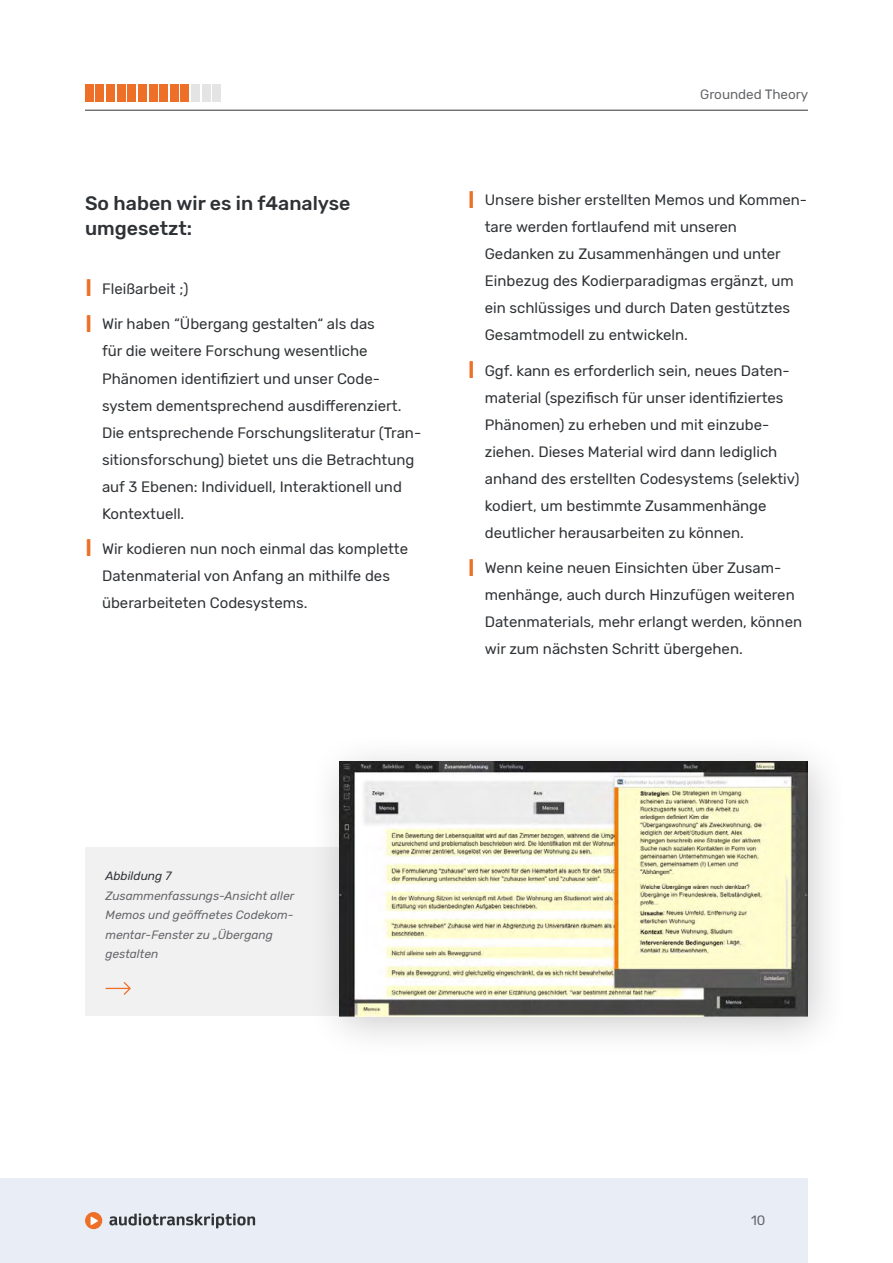
<style>
.page{position:relative;width:893px;height:1263px;background:#fff}
.page>*{position:absolute;margin:0;border:0;box-sizing:border-box;transform-origin:0 0}
.t1{font:500 19.5px/25.5px "Rubik";color:#2f3235}
.t2{font:15px/27px "Rubik";color:#2f3235}
.t3{font:13.5px "Rubik";color:#636568}
.t4{font:italic 12px/19.5px "Rubik";color:#636568}
.t5{font:italic 12px "Rubik";color:#2f3235}
.s1{font-weight:500;font-size:24px;color:#ee7028}
</style>
<div class="page">
<div style="left:0;top:1178px;width:808px;height:85px;background:#e8edf6"></div>
<div style="left:85px;top:1212px;width:17px;height:17px;background:#ee7028;border-radius:50%"></div>
<svg style="left:91px;top:1216px;width:7px;height:9px"></svg>
<svg style="left:109px;top:1213px;width:146px;height:15px"></svg>
<hr style="left:85px;top:110px;width:723px;height:1px;background:#323335">
<div style="left:85px;top:848px;width:360px;height:168px;background:#f2f1f2"></div>
<div style="left:306px;top:731px;width:545px;height:331px;background:#000;opacity:.2"></div>
<img style="left:339px;top:761px;width:469px;height:255px">
<svg style="left:105px;top:982px;width:26px;height:13px"></svg>
<div style="left:85px;top:84px;width:9px;height:17px;background:#ee7028"></div>
<div style="left:96px;top:84px;width:8px;height:17px;background:#ee7028"></div>
<div style="left:106px;top:84px;width:9px;height:17px;background:#ee7028"></div>
<div style="left:117px;top:84px;width:8px;height:17px;background:#ee7028"></div>
<div style="left:128px;top:84px;width:8px;height:17px;background:#ee7028"></div>
<div style="left:138px;top:84px;width:9px;height:17px;background:#ee7028"></div>
<div style="left:149px;top:84px;width:8px;height:17px;background:#ee7028"></div>
<div style="left:159px;top:84px;width:9px;height:17px;background:#ee7028"></div>
<div style="left:170px;top:84px;width:9px;height:17px;background:#ee7028"></div>
<div style="left:181px;top:84px;width:8px;height:17px;background:#ee7028"></div>
<div style="left:191px;top:84px;width:9px;height:17px;background:#e5e4e5"></div>
<div style="left:202px;top:84px;width:8px;height:17px;background:#e5e4e5"></div>
<div style="left:213px;top:84px;width:8px;height:17px;background:#e5e4e5"></div>
<h1 class="t1" style="left:85px;top:191px;width:267px">So haben wir es in f4analyse umgesetzt:</h1>
<p class="t2" style="left:85px;top:276px;width:105px"><span class="s1">I</span> Fleißarbeit ;)</p>
<p class="t2" style="left:102px;top:311px;width:321px;text-indent:-17px"><span class="s1">I</span> Wir haben “Übergang gestalten“ als das<br>für die weitere Forschung wesentliche Phänomen identifiziert und unser Code&shy;system dementsprechend ausdifferenziert.<br>Die entsprechende Forschungsliteratur (Tran&shy;sitionsforschung) bietet uns die Betrachtung auf 3 Ebenen: Individuell, Interaktionell und Kontextuell.</p>
<p class="t2" style="left:102px;top:536px;width:308px;text-indent:-17px"><span class="s1">I</span> Wir kodieren nun noch einmal das komplette<br>Datenmaterial von Anfang an mithilfe des überarbeiteten Codesystems.</p>
<p class="t3" style="left:700px;top:90px;width:110px">Grounded Theory</p>
<p class="t2" style="left:485px;top:187px;width:324px;text-indent:-17px"><span class="s1">I</span> Unsere bisher erstellten Memos und Kommen&shy;tare werden fortlaufend mit unseren Gedanken zu Zusammenhängen und unter Einbezug des Kodierparadigmas ergänzt, um ein schlüssiges und durch Daten gestütztes Gesamtmodell zu entwickeln.</p>
<p class="t2" style="left:485px;top:358px;width:316px;text-indent:-17px"><span class="s1">I</span> Ggf. kann es erforderlich sein, neues Daten&shy;material (spezifisch für unser identifiziertes Phänomen) zu erheben und mit einzube&shy;ziehen. Dieses Material wird dann lediglich anhand des erstellten Codesystems (selektiv) kodiert, um bestimmte Zusammenhänge deutlicher herausarbeiten zu können.</p>
<p class="t2" style="left:485px;top:555px;width:319px;text-indent:-17px"><span class="s1">I</span> Wenn keine neuen Einsichten über Zusam&shy;menhänge, auch durch Hinzufügen weiteren Datenmaterials, mehr erlangt werden, können wir zum nächsten Schritt übergehen.</p>
<p class="t5" style="left:105px;top:870px;width:67px">Abbildung 7</p>
<p class="t4" style="left:105px;top:886px;width:190px">Zusammenfassungs-Ansicht aller<br>Memos und geöffnetes Codekom&shy;mentar-Fenster zu „Übergang gestalten</p>
<p class="t3" style="left:751px;top:1213px;width:16px">10</p>
</div>
